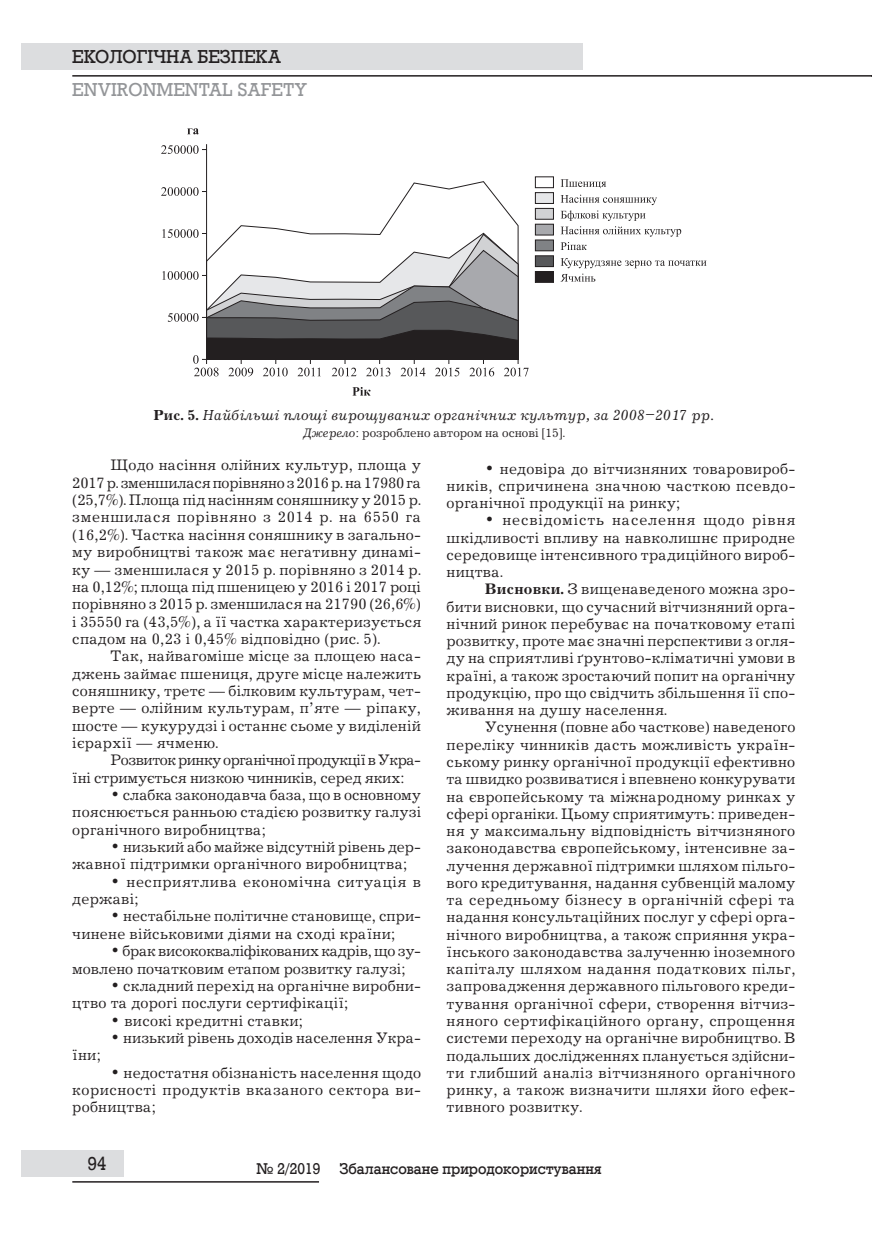
<style>
.page{position:relative;width:872px;height:1234px;background:#fff}
.page>*{position:absolute;margin:0;border:0;box-sizing:border-box;transform-origin:0 0}
.t1{font:18px "DIA Rodeo";color:#231f20}
.t2{font:18px "DIA Rodeo";color:#939598}
.t3{font:15.75px/17.2px "Journal C";letter-spacing:.015em;color:#231f20;text-align:justify}
.t4{font:15.75px/17.4px "Journal C";letter-spacing:-.02em;color:#231f20}
.t5{font:15.75px/17.4px "Journal C";letter-spacing:.04em;color:#231f20}
.t6{font:italic 15px "Journal C";letter-spacing:.015em;color:#231f20}
.t7{font:15px "DIA Rodeo";color:#231f20}
.t8{font:12.75px "Journal C";color:#231f20}
.s1{font-weight:700;font-style:normal}
.s2{font-style:italic}
.s3{font-family:"DIA Rodeo"}
.s4{font-weight:700}
</style>
<div class="page">
<div style="left:21px;top:1149px;width:102px;height:27px;background:#dcdddf"></div>
<hr style="left:72px;top:1180px;width:247px;height:2px;background:#231f20">
<hr style="left:72px;top:75px;width:800px;height:2px;background:#231f20">
<div style="left:21px;top:43px;width:562px;height:27px;background:#dcdddf"></div>
<svg style="left:206px;top:144px;width:348px;height:139px"></svg>
<svg style="left:352px;top:387px;width:18px;height:8px"></svg>
<svg style="left:161px;top:187px;width:45px;height:9px"></svg>
<svg style="left:161px;top:145px;width:45px;height:9px"></svg>
<svg style="left:162px;top:229px;width:366px;height:147px"></svg>
<svg style="left:560px;top:179px;width:46px;height:9px"></svg>
<div style="left:535px;top:177px;width:18px;height:11px;background:#fff"></div>
<div style="left:535px;top:176px;width:19px;height:12px;border:1px solid #231f20"></div>
<svg style="left:560px;top:195px;width:121px;height:55px"></svg>
<svg style="left:560px;top:258px;width:146px;height:23px"></svg>
<div style="left:535px;top:271px;width:18px;height:11px;background:#231f20"></div>
<div style="left:535px;top:271px;width:19px;height:12px;border:1px solid #231f20"></div>
<svg style="left:187px;top:128px;width:12px;height:6px"></svg>
<p class="t1" style="left:72px;top:46px;width:210px">ЕКОЛОГІЧНА БЕЗПЕКА</p>
<p class="t2" style="left:72px;top:79px;width:236px">ENVIRONMENTAL SAFETY</p>
<p class="t6" style="left:153px;top:407px;width:562px"><span class="s1">Рис. 5.</span> Найбільші площі вирощуваних органічних культур, за 2008–2017 рр.</p>
<p class="t8" style="left:303px;top:426px;width:264px"><span class="s2">Джерело</span>: розроблено автором на основі [15].</p>
<p class="t3" style="left:72px;top:457px;width:350px;text-indent:38px">Щодо насіння олійних культур, площа у 2017 р. зменшилася порівняно з 2016 р. на 17980 га (25,7%). Площа під насінням соняшнику у 2015 р. зменшилася порівняно з 2014 р. на 6550 га (16,2%). Частка насіння соняшнику в загально&shy;му виробництві також має негативну динамі&shy;ку — зменшилася у 2015 р. порівняно з 2014 р. на 0,12%; площа під пшеницею у 2016 і 2017 році порівняно з 2015 р. зменшилася на 21790 (26,6%) і 35550 га (43,5%), а її частка характеризується спадом на 0,23 і 0,45% відповідно (рис. 5).</p>
<p class="t3" style="left:72px;top:647px;width:350px;text-indent:38px">Так, найвагоміше місце за площею наса&shy;джень займає пшениця, друге місце належить соняшнику, третє — білковим культурам, чет&shy;верте — олійним культурам, п’яте — ріпаку, шосте — кукурудзі і останнє сьоме у виділеній ієрархії — ячменю.</p>
<p class="t4" style="left:72px;top:752px;width:350px;text-indent:38px">Розвиток ринку органічної продукції в Укра&shy;їні стримується низкою чинників, серед яких:</p>
<p class="t3" style="left:72px;top:786px;width:350px;text-indent:38px"><span class="s3">•</span> слабка законодавча база, що в основному пояснюється ранньою стадією розвитку галузі органічного виробництва;</p>
<p class="t3" style="left:72px;top:838px;width:350px;text-indent:38px"><span class="s3">•</span> низький або майже відсутній рівень дер&shy;жавної підтримки органічного виробництва;</p>
<p class="t5" style="left:72px;top:873px;width:350px;text-indent:38px"><span class="s3">•</span> несприятлива економічна ситуація в державі;</p>
<p class="t3" style="left:72px;top:908px;width:350px;text-indent:38px"><span class="s3">•</span> нестабільне політичне становище, спри&shy;чинене військовими діями на сході країни;</p>
<p class="t3" style="left:72px;top:942px;width:350px;text-indent:38px"><span class="s3">•</span> брак висококваліфікованих кадрів, що зу&shy;мовлено початковим етапом розвитку галузі;</p>
<p class="t3" style="left:72px;top:977px;width:350px;text-indent:38px"><span class="s3">•</span> складний перехід на органічне виробни&shy;цтво та дорогі послуги сертифікації;</p>
<p class="t3" style="left:111px;top:1012px;width:194px"><span class="s3">•</span> високі кредитні ставки;</p>
<p class="t3" style="left:111px;top:1029px;width:312px"><span class="s3">•</span> низький рівень доходів населення Укра-</p>
<p class="t3" style="left:72px;top:1046px;width:30px">їни;</p>
<p class="t3" style="left:72px;top:1064px;width:350px;text-indent:38px"><span class="s3">•</span> недостатня обізнаність населення щодо корисності продуктів вказаного сектора ви&shy;робництва;</p>
<p class="t3" style="left:446px;top:460px;width:350px;text-indent:38px"><span class="s3">•</span> недовіра до вітчизняних товаровироб&shy;ників, спричинена значною часткою псевдо&shy;органічної продукції на ринку;</p>
<p class="t3" style="left:446px;top:512px;width:350px;text-indent:38px"><span class="s3">•</span> несвідомість населення щодо рівня шкідливості впливу на навколишнє природне середовище інтенсивного традиційного вироб&shy;ництва.</p>
<p class="t3" style="left:446px;top:581px;width:350px;text-indent:38px"><span class="s4">Висновки.</span> З вищенаведеного можна зро&shy;бити висновки, що сучасний вітчизняний орга&shy;нічний ринок перебуває на початковому етапі розвитку, проте має значні перспективи з огля&shy;ду на сприятливі ґрунтово-кліматичні умови в країні, а також зростаючий попит на органічну продукцію, про що свідчить збільшення її спо&shy;живання на душу населення.</p>
<p class="t3" style="left:446px;top:719px;width:350px;text-indent:38px">Усунення (повне або часткове) наведеного переліку чинників дасть можливість україн&shy;ському ринку органічної продукції ефективно та швидко розвиватися і впевнено конкурувати на європейському та міжнародному ринках у сфері органіки. Цьому сприятимуть: приведен&shy;ня у максимальну відповідність вітчизняного законодавства європейському, інтенсивне за&shy;лучення державної підтримки шляхом пільго&shy;вого кредитування, надання субвенцій малому та середньому бізнесу в органічній сфері та надання консультаційних послуг у сфері орга&shy;нічного виробництва, а також сприяння укра&shy;їнського законодавства залученню іноземного капіталу шляхом надання податкових пільг, запровадження державного пільгового креди&shy;тування органічної сфери, створення вітчиз&shy;няного сертифікаційного органу, спрощення системи переходу на органічне виробництво. В подальших дослідженнях планується здійсни&shy;ти глибший аналіз вітчизняного органічного ринку, а також визначити шляхи його ефек&shy;тивного розвитку.</p>
<p class="t1" style="left:88px;top:1153px;width:20px">94</p>
<p class="t7" style="left:256px;top:1160px;width:65px">№ 2/2019</p>
<p class="t7" style="left:339px;top:1160px;width:264px">Збалансоване природокористування</p>
</div>
